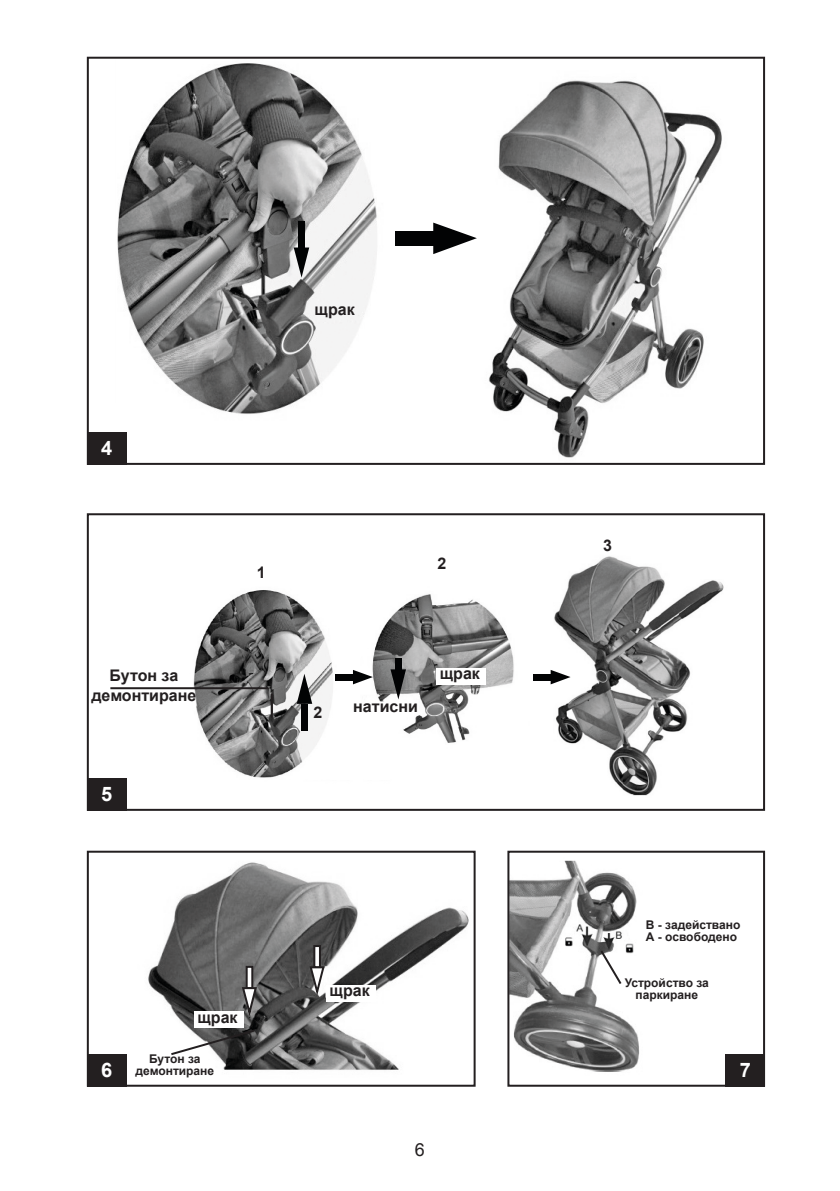
<style>
.page{position:relative;width:840px;height:1191px;background:#fff}
.page>*{position:absolute;margin:0;border:0;box-sizing:border-box;transform-origin:0 0}
.DescriptionParts{font:700 20px "Arial";color:#fff}
.t1{font:18px "Arial";color:#231f20}
.DescriptionParts-2{font:700 16px "Arial";color:#231f20}
.DescriptionParts-3{font:700 12px "Arial";color:#231f20}
</style>
<div class="page">
<img style="left:86px;top:56px;width:680px;height:409px">
<img style="left:86px;top:513px;width:680px;height:298px">
<img style="left:507px;top:860px;width:252px;height:227px">
<img style="left:86px;top:850px;width:390px;height:237px">
<div style="left:87px;top:433px;width:39px;height:32px;background:#231f20"></div>
<div style="left:87px;top:779px;width:39px;height:32px;background:#231f20"></div>
<div style="left:87px;top:1054px;width:39px;height:32px;background:#231f20"></div>
<div style="left:725px;top:1054px;width:39px;height:32px;background:#231f20"></div>
<div style="left:87px;top:57px;width:677px;height:408px;border:2px solid #231f20"></div>
<div style="left:87px;top:513px;width:677px;height:298px;border:2px solid #231f20"></div>
<div style="left:87px;top:850px;width:388px;height:236px;border:2px solid #231f20"></div>
<div style="left:507px;top:850px;width:257px;height:236px;border:2px solid #231f20"></div>
<div style="left:395px;top:231px;width:38px;height:14px;background:#020304"></div>
<svg style="left:433px;top:223px;width:43px;height:31px"></svg>
<div style="left:335px;top:674px;width:18px;height:6px;background:#020304"></div>
<svg style="left:353px;top:670px;width:19px;height:14px"></svg>
<div style="left:533px;top:674px;width:17px;height:6px;background:#020304"></div>
<svg style="left:550px;top:670px;width:20px;height:14px"></svg>
<div style="left:298px;top:221px;width:7px;height:26px;background:#020304"></div>
<svg style="left:293px;top:247px;width:16px;height:31px"></svg>
<div style="left:394px;top:657px;width:7px;height:12px;background:#020304"></div>
<svg style="left:390px;top:669px;width:16px;height:30px"></svg>
<div style="left:301px;top:704px;width:7px;height:26px;background:#020304"></div>
<svg style="left:296px;top:673px;width:16px;height:31px"></svg>
<div style="left:246px;top:966px;width:6px;height:22px;background:#fff"></div>
<div style="left:245px;top:965px;width:8px;height:24px;border:2px solid #231f20"></div>
<svg style="left:240px;top:985px;width:18px;height:35px"></svg>
<div style="left:314px;top:946px;width:6px;height:21px;background:#fff"></div>
<div style="left:313px;top:945px;width:8px;height:23px;border:2px solid #231f20"></div>
<svg style="left:308px;top:965px;width:17px;height:34px"></svg>
<div style="left:436px;top:668px;width:49px;height:16px;background:#fff"></div>
<div style="left:326px;top:984px;width:49px;height:17px;background:#fff"></div>
<div style="left:194px;top:1011px;width:49px;height:16px;background:#fff"></div>
<hr style="left:110px;top:687px;width:158px;height:2px;background:#231f20">
<hr style="left:271px;top:693px;width:2px;height:24px;background:#231f20">
<svg style="left:169px;top:1028px;width:87px;height:28px"></svg>
<svg style="left:598px;top:948px;width:25px;height:38px"></svg>
<p class="DescriptionParts" style="left:101px;top:434px;width:13px">4</p>
<p class="DescriptionParts-2" style="left:110px;top:664px;width:70px">Бутон за</p>
<p class="DescriptionParts-2" style="left:91px;top:684px;width:106px">демонтиране</p>
<p class="DescriptionParts" style="left:101px;top:779px;width:13px">5</p>
<p class="DescriptionParts-2" style="left:314px;top:298px;width:42px">щрак</p>
<p class="DescriptionParts-2" style="left:257px;top:561px;width:10px">1</p>
<p class="DescriptionParts-2" style="left:437px;top:552px;width:10px">2</p>
<p class="DescriptionParts-2" style="left:313px;top:701px;width:10px">2</p>
<p class="DescriptionParts-2" style="left:353px;top:695px;width:66px">натисни</p>
<p class="DescriptionParts-2" style="left:439px;top:662px;width:42px">щрак</p>
<p class="DescriptionParts-2" style="left:197px;top:1005px;width:42px">щрак</p>
<p class="DescriptionParts-2" style="left:329px;top:979px;width:42px">щрак</p>
<p class="DescriptionParts-2" style="left:602px;top:534px;width:10px">3</p>
<p class="DescriptionParts-3" style="left:645px;top:916px;width:96px">В - задействано</p>
<p class="DescriptionParts-3" style="left:645px;top:928px;width:93px">А - освободено</p>
<p class="DescriptionParts-3" style="left:624px;top:974px;width:86px">Устройство за</p>
<p class="DescriptionParts-3" style="left:635px;top:986px;width:64px">паркиране</p>
<p class="DescriptionParts-3" style="left:149px;top:1050px;width:53px">Бутон за</p>
<p class="DescriptionParts-3" style="left:135px;top:1062px;width:80px">демонтиране</p>
<p class="DescriptionParts" style="left:101px;top:1055px;width:13px">6</p>
<p class="DescriptionParts" style="left:739px;top:1055px;width:13px">7</p>
<h2 class="t1" style="left:415px;top:1137px;width:12px">6</h2>
</div>
